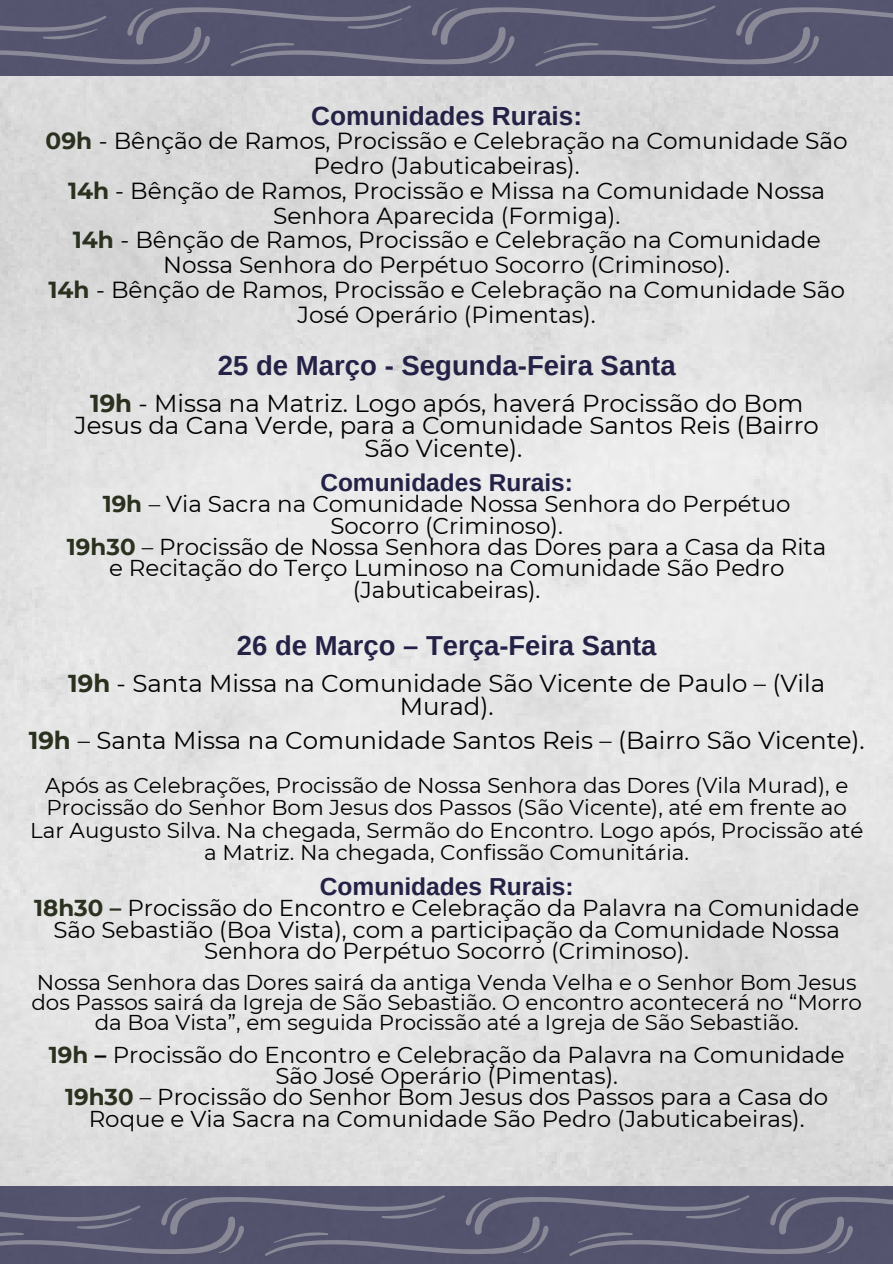
<style>
.page{position:relative;width:893px;height:1264px;background:#fff}
.page>*{position:absolute;margin:0;border:0;box-sizing:border-box;transform-origin:0 0}
.t1{font:700 27.6px "Arimo";color:#232246}
.t2{font:700 27.45px "Arimo";color:#232246}
.t3{font:700 26.25px "Arimo";color:#232246}
.t4{font:700 24.6px "Arimo";color:#232246}
.t5{font:24.45px/22.5px "Montserrat";color:#000;text-align:center}
.t6{font:700 24.45px "Arimo";color:#232246}
.t7{font:23.25px/24.8px "Montserrat";color:#000;text-align:center}
.t8{font:22.95px/21.3px "Montserrat";color:#000;text-align:center}
.t9{font:21.45px/22.5px "Montserrat";color:#000;text-align:center}
.s1{font-weight:700;color:#2a311e}
.s2{font-weight:700}
</style>
<div class="page">
<img style="left:0;top:75px;width:892px;height:1110px">
<div style="left:0;top:1185px;width:892px;height:78px;background:#54536e"></div>
<svg style="left:0;top:1195px;width:892px;height:61px"></svg>
<div style="left:0;top:0;width:892px;height:75px;background:#55546e"></div>
<svg style="left:0;top:5px;width:892px;height:61px"></svg>
<h2 class="t3" style="left:311px;top:101px;width:272px">Comunidades Rurais:</h2>
<h2 class="t7" style="left:46px;top:129px;width:803px"><span class="s1">09h</span> - Bênção de Ramos, Procissão e Celebração na Comunidade São Pedro (Jabuticabeiras).<br><span class="s1">14h</span> - Bênção de Ramos, Procissão e Missa na Comunidade Nossa Senhora Aparecida (Formiga).<br><span class="s1">14h</span> - Bênção de Ramos, Procissão e Celebração na Comunidade Nossa Senhora do Perpétuo Socorro (Criminoso).<br><span class="s1">14h</span> - Bênção de Ramos, Procissão e Celebração na Comunidade São José Operário (Pimentas).</h2>
<p class="t1" style="left:218px;top:350px;width:459px">25 de Março - Segunda-Feira Santa</p>
<p class="t5" style="left:75px;top:392px;width:745px"><span class="s1">19h</span> - Missa na Matriz. Logo após, haverá Procissão do Bom<br>Jesus da Cana Verde, para a Comunidade Santos Reis (Bairro<br>São Vicente).</p>
<p class="t6" style="left:320px;top:468px;width:254px">Comunidades Rurais:</p>
<p class="t8" style="left:67px;top:493px;width:760px"><span class="s1">19h</span> – Via Sacra na Comunidade Nossa Senhora do Perpétuo Socorro (Criminoso).<br><span class="s1">19h30</span> – Procissão de Nossa Senhora das Dores para a Casa da Rita e Recitação do Terço Luminoso na Comunidade São Pedro (Jabuticabeiras).</p>
<p class="t2" style="left:237px;top:630px;width:421px">26 de Março – Terça-Feira Santa</p>
<p class="t5" style="left:68px;top:672px;width:758px"><span class="s1">19h</span> - Santa Missa na Comunidade São Vicente de Paulo – (Vila<br>Murad).</p>
<p class="t5" style="left:29px;top:728px;width:837px"><span class="s1">19h</span> – Santa Missa na Comunidade Santos Reis – (Bairro São Vicente).</p>
<p class="t9" style="left:30px;top:773px;width:834px">Após as Celebrações, Procissão de Nossa Senhora das Dores (Vila Murad), e Procissão do Senhor Bom Jesus dos Passos (São Vicente), até em frente ao Lar Augusto Silva. Na chegada, Sermão do Encontro. Logo após, Procissão até a Matriz. Na chegada, Confissão Comunitária.</p>
<h2 class="t4" style="left:320px;top:872px;width:255px">Comunidades Rurais:</h2>
<h2 class="t8" style="left:34px;top:897px;width:826px"><span class="s1">18h30 –</span> Procissão do Encontro e Celebração da Palavra na Comunidade<br>São Sebastião (Boa Vista), com a participação da Comunidade Nossa<br>Senhora do Perpétuo Socorro (Criminoso).</h2>
<h1 class="t9" style="left:31px;top:971px;width:832px;line-height:20.2px">Nossa Senhora das Dores sairá da antiga Venda Velha e o Senhor Bom Jesus dos Passos sairá da Igreja de São Sebastião. O encontro acontecerá no “Morro da Boa Vista”, em seguida Procissão até a Igreja de São Sebastião.</h1>
<h2 class="t8" style="left:49px;top:1043px;width:797px"><span class="s1">19h</span> <span class="s2">–</span> Procissão do Encontro e Celebração da Palavra na Comunidade São José Operário (Pimentas).<br><span class="s1">19h30</span> – Procissão do Senhor Bom Jesus dos Passos para a Casa do Roque e Via Sacra na Comunidade São Pedro (Jabuticabeiras).</h2>
</div>
